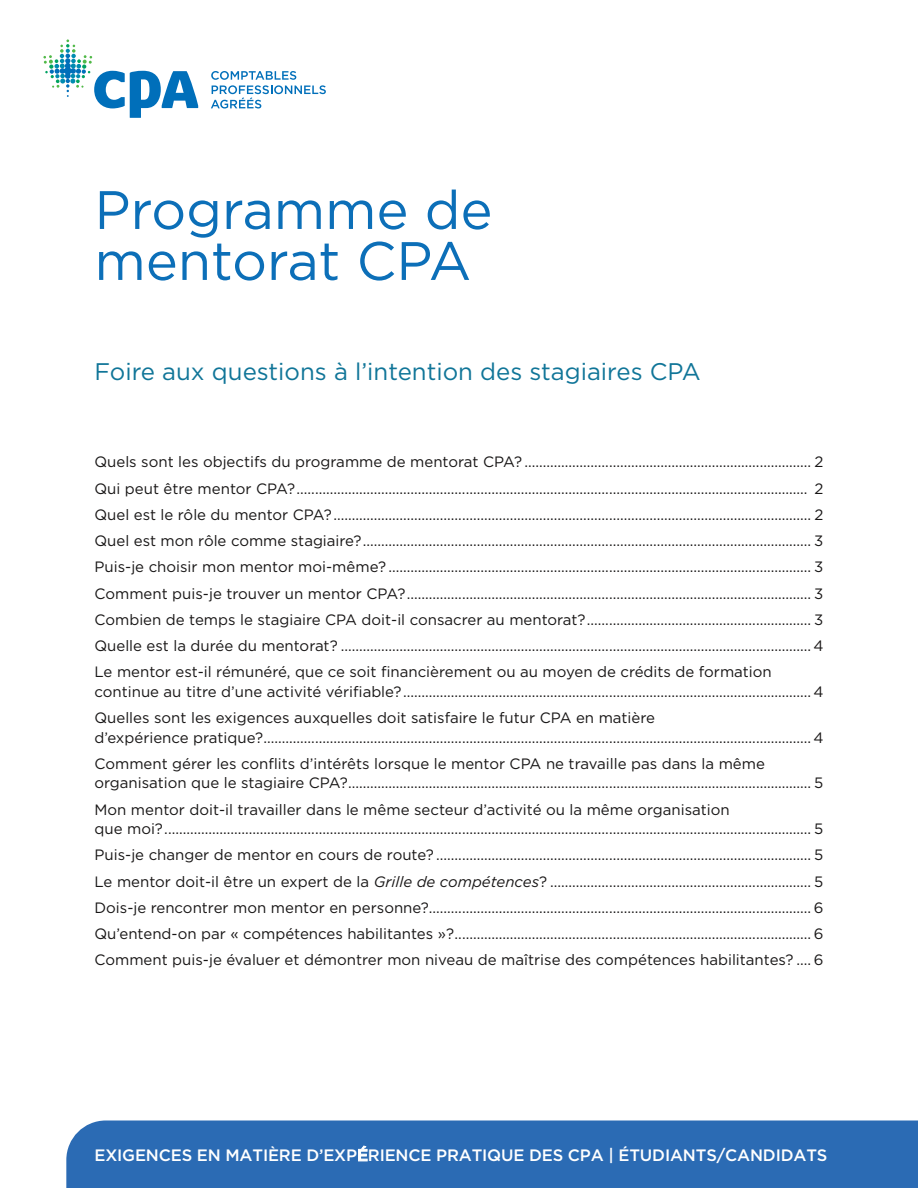
<style>
.page{position:relative;width:918px;height:1188px;background:#fff}
.page>*{position:absolute;margin:0;border:0;box-sizing:border-box;transform-origin:0 0}
.t1{font:54px/51px "Gotham";color:#0c6fb8}
.t2{font:24px "Gotham";color:#107598}
.t3{font:500 16.5px "Gotham";letter-spacing:-.01em;color:#fff}
.t4{font:15px "Gotham";color:#181616}
.s1{font-style:italic}
</style>
<div class="page">
<svg style="left:211px;top:71px;width:115px;height:38px"></svg>
<svg style="left:43px;top:39px;width:155px;height:79px"></svg>
<div style="left:66px;top:1120px;width:852px;height:68px;background:#2b6bb4"></div>
<h1 class="t1" style="left:94px;top:183px;width:399px">Programme de mentorat CPA</h1>
<h2 class="t2" style="left:94px;top:357px;width:608px">Foire aux questions à l’intention des stagiaires CPA</h2>
<p class="t4" style="left:94px;top:453px;width:730px">Quels sont les objectifs du programme de mentorat CPA? .............................................................................. 2</p>
<p class="t4" style="left:94px;top:479px;width:731px">Qui peut être mentor CPA?........................................................................................................................................... 2</p>
<p class="t4" style="left:95px;top:505px;width:730px">Quel est le rôle du mentor CPA?.................................................................................................................................. 2</p>
<p class="t4" style="left:95px;top:531px;width:730px">Quel est mon rôle comme stagiaire?.......................................................................................................................... 3</p>
<p class="t4" style="left:95px;top:558px;width:730px">Puis-je choisir mon mentor moi-même? ................................................................................................................... 3</p>
<p class="t4" style="left:95px;top:584px;width:731px">Comment puis-je trouver un mentor CPA?.............................................................................................................. 3</p>
<p class="t4" style="left:95px;top:610px;width:730px">Combien de temps le stagiaire CPA doit-il consacrer au mentorat?............................................................. 3</p>
<p class="t4" style="left:95px;top:636px;width:730px">Quelle est la durée du mentorat? ................................................................................................................................ 4</p>
<p class="t4" style="left:95px;top:682px;width:730px">continue au titre d’une activité vérifable?............................................................................................................... 4</p>
<p class="t4" style="left:95px;top:728px;width:730px">d’expérience pratique?..................................................................................................................................................... 4</p>
<p class="t4" style="left:95px;top:774px;width:730px">organisation que le stagiaire CPA?.............................................................................................................................. 5</p>
<p class="t4" style="left:95px;top:819px;width:730px">que moi?................................................................................................................................................................................ 5</p>
<p class="t4" style="left:95px;top:846px;width:730px">Puis-je changer de mentor en cours de route? ...................................................................................................... 5</p>
<p class="t4" style="left:95px;top:872px;width:730px">Le mentor doit-il être un expert de la <span class="s1">Grille de compétences</span>? ....................................................................... 5</p>
<p class="t4" style="left:95px;top:898px;width:730px">Dois-je rencontrer mon mentor en personne?........................................................................................................ 6</p>
<p class="t4" style="left:95px;top:924px;width:730px">Qu’entend-on par « compétences habilitantes »?................................................................................................. 6</p>
<p class="t4" style="left:95px;top:951px;width:730px">Comment puis-je évaluer et démontrer mon niveau de maîtrise des compétences habilitantes? .... 6</p>
<p class="t4" style="left:94px;top:663px;width:679px">Le mentor est-il rémunéré, que ce soit fnancièrement ou au moyen de crédits de formation</p>
<p class="t4" style="left:94px;top:708px;width:562px">Quelles sont les exigences auxquelles doit satisfaire le futur CPA en matière</p>
<p class="t4" style="left:94px;top:754px;width:672px">Comment gérer les confits d’intérêts lorsque le mentor CPA ne travaille pas dans la même</p>
<p class="t4" style="left:94px;top:800px;width:637px">Mon mentor doit-il travailler dans le même secteur d’activité ou la même organisation</p>
<p class="t3" style="left:94px;top:1144px;width:734px">EXIGENCES EN MATIÈRE D’EXPÉRIENCE PRATIQUE DES CPA | éTUDIANTS/CANDIDATS</p>
</div>
